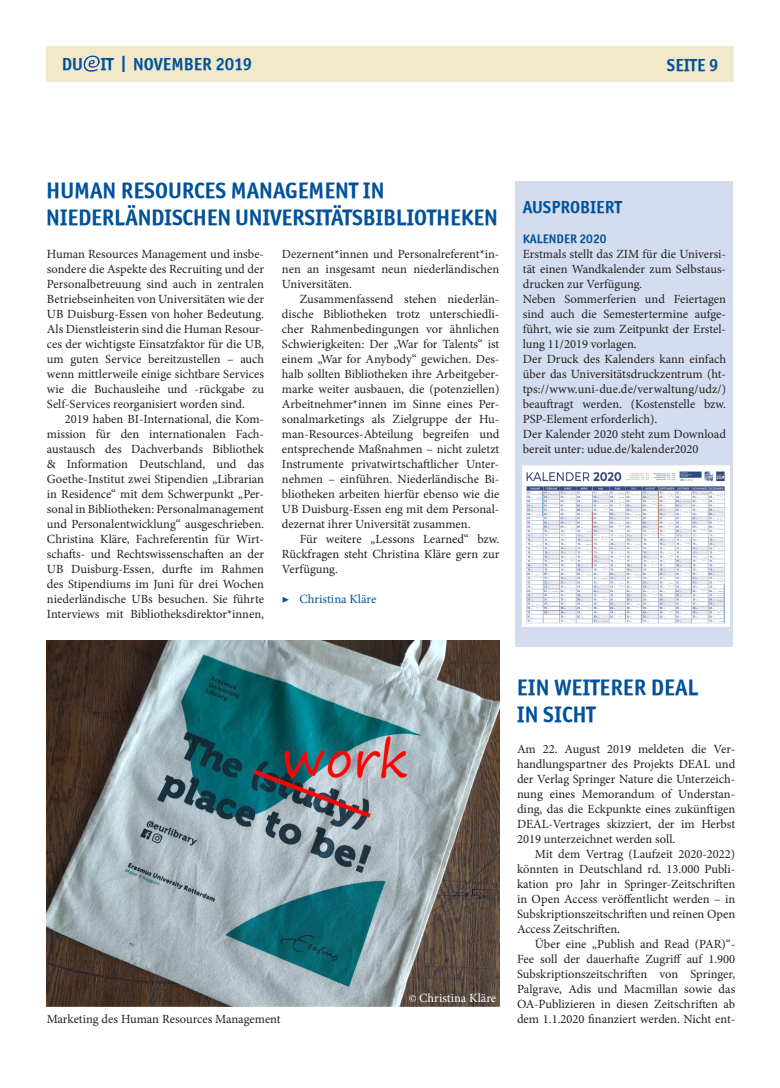
<style>
.page{position:relative;width:780px;height:1088px;background:#fff}
.page>*{position:absolute;margin:0;border:0;box-sizing:border-box;transform-origin:0 0}
.subTitel_2{font:22.5px "Officina Sans ITCTT Bold";color:#01529a}
.subTitel_14_pt{font:17.5px "Officina Sans ITCTT Bold";color:#01529a}
.Titel{font:17.5px "Officina Sans ITCTT Bold";color:#01529a}
.fließtext_einzug{font:12.5px/15px "Minion Pro";color:#231f20;text-align:justify}
.fließtext{font:12.5px/15px "Minion Pro";color:#231f20;text-align:justify}
.t1{font:12.5px "Minion Pro";color:#01529a}
.bildunterschrift{font:12.5px "Minion Pro";color:#fff}
.Zwischentitel{font:12.5px "Officina Sans ITCTT Bold";color:#01529a}
.s1{font-family:"Arial";font-size:22.5px}
.s2{font-size:11.25px}
</style>
<div class="page">
<div style="left:46px;top:46px;width:688px;height:35px;background:#f2e8ca"></div>
<img style="left:47px;top:640px;width:452px;height:367px">
<div style="left:515px;top:181px;width:218px;height:466px;background:#d4ddef"></div>
<img style="left:83px;top:56px;width:17px;height:16px">
<img style="left:522px;top:465px;width:207px;height:161px">
<p class="Titel" style="left:62px;top:53px;width:192px">DU IT <span class="s1">I</span> NOVEMBER 2019</p>
<p class="subTitel_14_pt" style="left:667px;top:54px;width:53px">SEITE 9</p>
<p class="subTitel_2" style="left:46px;top:177px;width:340px">HUMAN RESOURCES MANAGEMENT IN</p>
<p class="subTitel_2" style="left:46px;top:204px;width:453px">NIEDERLÄNDISCHEN UNIVERSITÄTSBIBLIOTHEKEN</p>
<p class="fließtext" style="left:47px;top:246px;width:219px">Human Resources Management und insbe&shy;sondere die Aspekte des Recruiting und der Personalbetreuung sind auch in zentralen Betriebseinheiten von Universitäten wie der UB Duisburg-Essen von hoher Bedeutung.<br>Als Dienstleisterin sind die Human Resour&shy;ces der wichtigste Einsatzfaktor für die UB, um guten Service bereitzustellen – auch wenn mittlerweile einige sichtbare Services wie die Buchausleihe und -rückgabe zu Self-Services reorganisiert worden sind.</p>
<p class="fließtext_einzug" style="left:47px;top:411px;width:219px;text-indent:18px">2019 haben BI-International, die Kom&shy;mission für den internationalen Fach&shy;austausch des Dachverbands Bibliothek &amp; Information Deutschland, und das Goethe-Institut zwei Stipendien „Librarian in Residence“ mit dem Schwerpunkt „Per&shy;sonal in Bibliotheken: Personalmanagement und Personalentwicklung“ ausgeschrieben.<br>Christina Kläre, Fachreferentin für Wirt&shy;schafts- und Rechtswissenschaften an der UB Duisburg-Essen, durfte im Rahmen des Stipendiums im Juni für drei Wochen niederländische UBs besuchen. Sie führte Interviews mit Bibliotheksdirektor*innen,</p>
<p class="fließtext_einzug" style="left:282px;top:246px;width:219px">Dezernent*innen und Personalreferent*in&shy;nen an insgesamt neun niederländischen Universitäten.</p>
<p class="fließtext_einzug" style="left:282px;top:291px;width:219px;text-indent:18px">Zusammenfassend stehen niederlän&shy;dische Bibliotheken trotz unterschiedli&shy;cher Rahmenbedingungen vor ähnlichen Schwierigkeiten: Der „War for Talents“ ist einem „War for Anybody“ gewichen. Des&shy;halb sollten Bibliotheken ihre Arbeitgeber&shy;marke weiter ausbauen, die (potenziellen)<br>Arbeitnehmer*innen im Sinne eines Per&shy;sonalmarketings als Zielgruppe der Hu&shy;man-Resources-Abteilung begreifen und entsprechende Maßnahmen – nicht zuletzt Instrumente privatwirtschaftlicher Unter&shy;nehmen – einführen. Niederländische Bi&shy;bliotheken arbeiten hierfür ebenso wie die UB Duisburg-Essen eng mit dem Personal&shy;dezernat ihrer Universität zusammen.</p>
<p class="fließtext_einzug" style="left:282px;top:531px;width:219px;text-indent:18px">Für weitere „Lessons Learned“ bzw.<br>Rückfragen steht Christina Kläre gern zur Verfügung.</p>
<p class="t1" style="left:282px;top:590px;width:96px">▶ Christina Kläre</p>
<p class="subTitel_14_pt" style="left:522px;top:196px;width:101px">AUSPROBIERT</p>
<p class="Zwischentitel" style="left:522px;top:231px;width:85px">KALENDER 2020</p>
<p class="fließtext" style="left:522px;top:246px;width:205px">Erstmals stellt das ZIM für die Universi&shy;tät einen Wandkalender zum Selbstaus&shy;drucken zur Verfügung.</p>
<p class="fließtext" style="left:522px;top:291px;width:205px">Neben Sommerferien und Feiertagen sind auch die Semestertermine aufge&shy;führt, wie sie zum Zeitpunkt der Erstel&shy;lung 11/2019 vorlagen.</p>
<p class="fließtext" style="left:522px;top:351px;width:205px">Der Druck des Kalenders kann einfach über das Universitätsdruckzentrum (ht&shy;tps://www.uni-due.de/verwaltung/udz/) beauftragt werden. (Kostenstelle bzw.<br>PSP-Element erforderlich).</p>
<p class="fließtext" style="left:522px;top:426px;width:205px">Der Kalender 2020 steht zum Download bereit unter: udue.de/kalender2020</p>
<p class="fließtext_einzug" style="left:47px;top:1011px;width:235px">Marketing des Human Resources Management</p>
<p class="bildunterschrift" style="left:409px;top:989px;width:89px"><span class="s2">©</span> Christina Kläre</p>
<p class="subTitel_2" style="left:517px;top:673px;width:183px">EIN WEITERER DEAL</p>
<p class="subTitel_2" style="left:517px;top:700px;width:80px">IN SICHT</p>
<p class="fließtext" style="left:517px;top:741px;width:220px">Am 22. August 2019 meldeten die Ver&shy;handlungspartner des Projekts DEAL und der Verlag Springer Nature die Unterzeich&shy;nung eines Memorandum of Understan&shy;ding, das die Eckpunkte eines zukünftigen DEAL-Vertrages skizziert, der im Herbst 2019 unterzeichnet werden soll.</p>
<p class="fließtext_einzug" style="left:517px;top:846px;width:220px;text-indent:18px">Mit dem Vertrag (Laufzeit 2020-2022) könnten in Deutschland rd. 13.000 Publi&shy;kation pro Jahr in Springer-Zeitschriften in Open Access veröffentlicht werden – in Subskriptionszeitschriften und reinen Open Access Zeitschriften.</p>
<p class="fließtext_einzug" style="left:517px;top:936px;width:220px;text-indent:18px">Über eine „Publish and Read (PAR)“- Fee soll der dauerhafte Zugriff auf 1.900<br>Subskriptionszeitschriften von Springer, Palgrave, Adis und Macmillan sowie das OA-Publizieren in diesen Zeitschriften ab dem 1.1.2020 finanziert werden. Nicht ent-</p>
</div>
